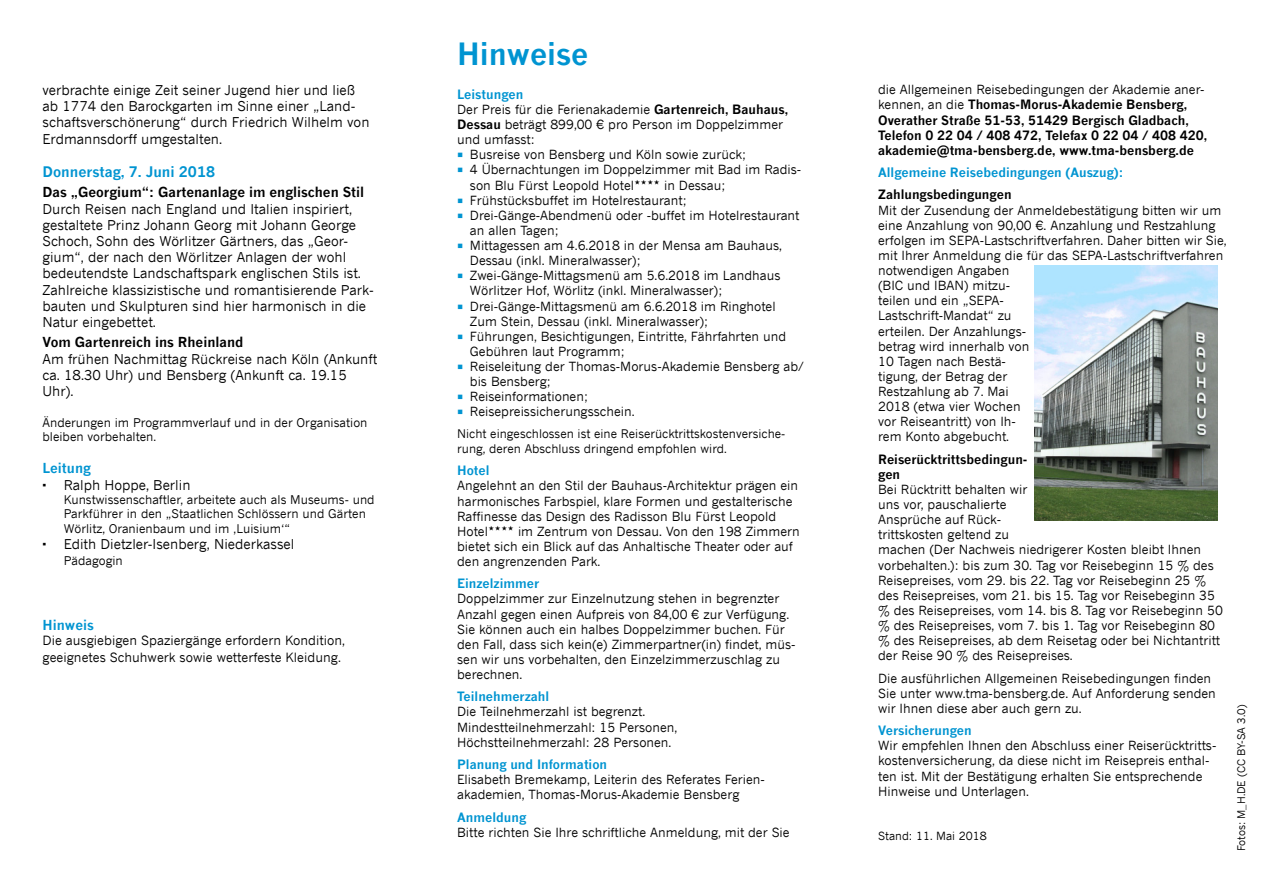
<style>
.page{position:relative;width:1263px;height:893px;background:#fff}
.page>*{position:absolute;margin:0;border:0;box-sizing:border-box;transform-origin:0 0}
.t1{font:700 30px "News Gothic";color:#0094d1}
.t2{font:700 14.25px "News Gothic";color:#0094d1}
.t3{font:13.5px/16.2px "News Gothic";color:#000}
.t4{font:700 13.5px "News Gothic";color:#000}
.t5{font:700 13.5px "News Gothic";color:#0094d1}
.t6{font:12.75px/16.2px "News Gothic";color:#000}
.t7{font:12.6px/15.1px "News Gothic";color:#000}
.t8{font:700 12.6px/15.1px "News Gothic";color:#000}
.t9{font:700 12.6px "News Gothic";color:#0094d1}
.t10{font:12px/14.4px "News Gothic";color:#000}
.t11{font:11.85px/15.1px "News Gothic";color:#000}
.t12{font:11.25px "News Gothic";color:#000}
.t13{font:10.5px "News Gothic";color:#000}
.s1{font-weight:700}
.s2{font-weight:400}
</style>
<div class="page">
<img style="left:1034px;top:265px;width:184px;height:255px">
<p class="t3" style="left:43px;top:82px;width:328px">verbrachte einige Zeit seiner Jugend hier und ließ ab 1774 den Barockgarten im Sinne einer „Land&shy;schaftsverschönerung“ durch Friedrich Wilhelm von Erdmannsdorff umgestalten.</p>
<p class="t2" style="left:43px;top:163px;width:174px">Donnerstag, 7. Juni 2018</p>
<p class="t4" style="left:43px;top:184px;width:323px">Das „Georgium“: Gartenanlage im englischen Stil</p>
<p class="t3" style="left:43px;top:200px;width:333px">Durch Reisen nach England und Italien inspiriert, gestaltete Prinz Johann Georg mit Johann George Schoch, Sohn des Wörlitzer Gärtners, das „Geor&shy;gium“, der nach den Wörlitzer Anlagen der wohl bedeutendste Landschaftspark englischen Stils ist.<br>Zahlreiche klassizistische und romantisierende Park&shy;bauten und Skulpturen sind hier harmonisch in die Natur eingebettet.</p>
<p class="t4" style="left:43px;top:334px;width:203px">Vom Gartenreich ins Rheinland</p>
<p class="t3" style="left:43px;top:350px;width:336px">Am frühen Nachmittag Rückreise nach Köln (Ankunft ca. 18.30 Uhr) und Bensberg (Ankunft ca. 19.15<br>Uhr).</p>
<p class="t10" style="left:43px;top:415px;width:326px">Änderungen im Programmverlauf und in der Organisation bleiben vorbehalten.</p>
<p class="t5" style="left:43px;top:460px;width:50px">Leitung</p>
<p class="t3" style="left:64px;top:476px;width:128px">Ralph Hoppe, Berlin</p>
<p class="t10" style="left:64px;top:492px;width:312px">Kunstwissenschaftler, arbeitete auch als Museums- und<br>Parkführer in den „Staatlichen Schlössern und Gärten<br>Wörlitz, Oranienbaum und im ‚Luisium‘“</p>
<p class="t3" style="left:64px;top:536px;width:232px">Edith Dietzler-Isenberg, Niederkassel</p>
<p class="t10" style="left:64px;top:553px;width:61px">Pädagogin</p>
<p class="t5" style="left:43px;top:617px;width:53px">Hinweis</p>
<p class="t6" style="left:43px;top:632px;width:304px">Die ausgiebigen Spaziergänge erfordern Kondition, geeignetes Schuhwerk sowie wetterfeste Kleidung.</p>
<h1 class="t1" style="left:457px;top:35px;width:133px">Hinweise</h1>
<p class="t9" style="left:457px;top:86px;width:68px">Leistungen</p>
<p class="t7" style="left:457px;top:102px;width:332px">Der Preis für die Ferienakademie <span class="s1">Gartenreich, Bauhaus,</span></p>
<p class="t7" style="left:457px;top:117px;width:327px"><span class="s1">Dessau</span> beträgt 899,00 € pro Person im Doppelzimmer</p>
<p class="t7" style="left:457px;top:132px;width:79px">und umfasst:</p>
<p class="t7" style="left:470px;top:147px;width:278px">Busreise von Bensberg und Köln sowie zurück;</p>
<p class="t7" style="left:470px;top:162px;width:333px">4 Übernachtungen im Doppelzimmer mit Bad im Radis-</p>
<p class="t7" style="left:470px;top:177px;width:166px">son Blu Fürst Leopold Hotel</p>
<p class="t7" style="left:470px;top:177px;width:336px;text-indent:194px">in Dessau; Frühstücksbuffet im Hotelrestaurant; Drei-Gänge-Abendmenü oder -buffet im Hotelrestaurant an allen Tagen;<br>Mittagessen am 4.6.2018 in der Mensa am Bauhaus, Dessau (inkl. Mineralwasser);<br>Zwei-Gänge-Mittagsmenü am 5.6.2018 im Landhaus Wörlitzer Hof, Wörlitz (inkl. Mineralwasser); Drei-Gänge-Mittagsmenü am 6.6.2018 im Ringhotel Zum Stein, Dessau (inkl. Mineralwasser);<br>Führungen, Besichtigungen, Eintritte, Fährfahrten und Gebühren laut Programm;<br>Reiseleitung der Thomas-Morus-Akademie Bensberg ab/ bis Bensberg;<br>Reiseinformationen;<br>Reisepreissicherungsschein.</p>
<p class="t11" style="left:457px;top:426px;width:330px">Nicht eingeschlossen ist eine Reiserücktrittskostenversiche&shy;rung, deren Abschluss dringend empfohlen wird.</p>
<p class="t9" style="left:457px;top:463px;width:34px">Hotel</p>
<p class="t7" style="left:457px;top:478px;width:342px">Angelehnt an den Stil der Bauhaus-Architektur prägen ein harmonisches Farbspiel, klare Formen und gestalterische Raffinesse das Design des Radisson Blu Fürst Leopold Hotel</p>
<p class="t7" style="left:457px;top:523px;width:344px;text-indent:61px">im Zentrum von Dessau. Von den 198 Zimmern bietet sich ein Blick auf das Anhaltische Theater oder auf den angrenzenden Park.</p>
<p class="t9" style="left:457px;top:576px;width:84px">Einzelzimmer</p>
<p class="t7" style="left:457px;top:591px;width:340px">Doppelzimmer zur Einzelnutzung stehen in begrenzter Anzahl gegen einen Aufpreis von 84,00 € zur Verfügung.<br>Sie können auch ein halbes Doppelzimmer buchen. Für den Fall, dass sich kein(e) Zimmerpartner(in) findet, müs&shy;sen wir uns vorbehalten, den Einzelzimmerzuschlag zu berechnen.</p>
<p class="t9" style="left:457px;top:689px;width:94px">Teilnehmerzahl</p>
<p class="t7" style="left:457px;top:704px;width:222px">Die Teilnehmerzahl ist begrenzt.<br>Mindestteilnehmerzahl: 15 Personen,<br>Höchstteilnehmerzahl: 28 Personen.</p>
<p class="t9" style="left:457px;top:756px;width:151px">Planung und Information</p>
<p class="t7" style="left:457px;top:772px;width:309px">Elisabeth Bremekamp, Leiterin des Referates Ferien&shy;akademien, Thomas-Morus-Akademie Bensberg</p>
<p class="t9" style="left:457px;top:809px;width:71px">Anmeldung</p>
<p class="t7" style="left:457px;top:824px;width:334px">Bitte richten Sie Ihre schriftliche Anmeldung, mit der Sie</p>
<p class="t8" style="left:878px;top:82px;width:331px"><span class="s2">die Allgemeinen Reisebedingungen der Akademie aner&shy;kennen, an die</span> Thomas-Morus-Akademie Bensberg, Overather Straße 51-53, 51429 Bergisch Gladbach, Telefon 0 22 04 / 408 472, Telefax 0 22 04 / 408 420, akademie@tma-bensberg.de, www.tma-bensberg.de</p>
<p class="t9" style="left:878px;top:165px;width:247px">Allgemeine Reisebedingungen (Auszug):</p>
<p class="t8" style="left:878px;top:187px;width:135px">Zahlungsbedingungen</p>
<p class="t7" style="left:878px;top:202px;width:350px">Mit der Zusendung der Anmeldebestätigung bitten wir um eine Anzahlung von 90,00 €. Anzahlung und Restzahlung erfolgen im SEPA-Lastschriftverfahren. Daher bitten wir Sie, mit Ihrer Anmeldung die für das SEPA-Lastschriftverfahren notwendigen Angaben<br>(BIC und IBAN) mitzu-<br>teilen und ein „SEPA-<br>Lastschrift-Mandat“ zu<br>erteilen. Der Anzahlungs-<br>betrag wird innerhalb von<br>10 Tagen nach Bestä-<br>tigung, der Betrag der<br>Restzahlung ab 7. Mai<br>2018 (etwa vier Wochen<br>vor Reiseantritt) von Ih-<br>rem Konto abgebucht.</p>
<p class="t8" style="left:878px;top:451px;width:151px">Reiserücktrittsbedingun&shy;gen</p>
<p class="t7" style="left:878px;top:482px;width:346px">Bei Rücktritt behalten wir<br>uns vor, pauschalierte<br>Ansprüche auf Rück-<br>trittskosten geltend zu<br>machen (Der Nachweis niedrigerer Kosten bleibt Ihnen vorbehalten.): bis zum 30. Tag vor Reisebeginn 15 % des Reisepreises, vom 29. bis 22. Tag vor Reisebeginn 25 % des Reisepreises, vom 21. bis 15. Tag vor Reisebeginn 35 % des Reisepreises, vom 14. bis 8. Tag vor Reisebeginn 50 % des Reisepreises, vom 7. bis 1. Tag vor Reisebeginn 80 % des Reisepreises, ab dem Reisetag oder bei Nichtantritt der Reise 90 % des Reisepreises.</p>
<p class="t7" style="left:878px;top:670px;width:339px">Die ausführlichen Allgemeinen Reisebedingungen finden<br>Sie unter www.tma-bensberg.de. Auf Anforderung senden wir Ihnen diese aber auch gern zu.</p>
<p class="t9" style="left:878px;top:722px;width:95px">Versicherungen</p>
<p class="t7" style="left:878px;top:738px;width:340px">Wir empfehlen Ihnen den Abschluss einer Reiserücktritts&shy;kostenversicherung, da diese nicht im Reisepreis enthal&shy;ten ist. Mit der Bestätigung erhalten Sie entsprechende Hinweise und Unterlagen.</p>
<p class="t12" style="left:878px;top:829px;width:110px">Stand: 11. Mai 2018</p>
<p class="t13" style="left:1235px;top:851px;width:148px;rotate:-90deg">Fotos: M_H.DE (CC BY-SA 3.0)</p>
</div>
